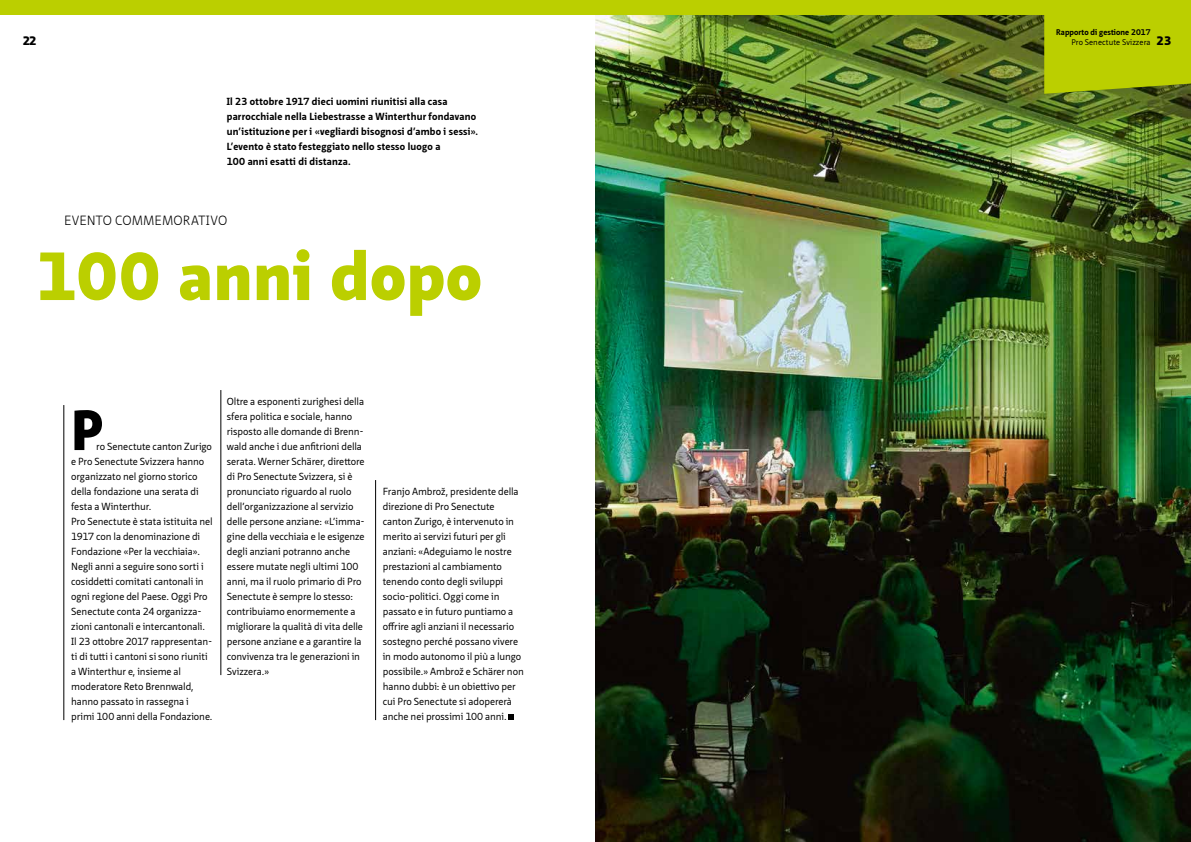
<style>
.page{position:relative;width:1191px;height:842px;background:#fff}
.page>*{position:absolute;margin:0;border:0;box-sizing:border-box;transform-origin:0 0}
.t1{font:900 66px "Neue Sans Pro";letter-spacing:.01em;color:#bbcf00}
.t2{font:900 55px "Neue Sans Pro";color:#000}
.t3{font:300 13px "Neue Sans Pro";letter-spacing:.005em;color:#000}
.t4{font:900 12px "Neue Sans Pro";color:#000}
.t5{font:10px/15px "Neue Sans Pro";letter-spacing:-.005em;color:#000}
.t6{font:700 10px/15px "Neue Sans Pro";letter-spacing:.025em;color:#000}
.t7{font:700 8px "Neue Sans Pro";letter-spacing:.01em;color:#000}
.t8{font:8px "Neue Sans Pro";letter-spacing:.01em;color:#000}
</style>
<div class="page">
<img style="left:595px;top:14px;width:596px;height:828px">
<svg style="left:1044px;top:14px;width:147px;height:80px;background:#b3c702"></svg>
<div style="left:0;top:0;width:1191px;height:14px;background:#bbcf00"></div>
<hr style="left:375px;top:480px;width:1px;height:240px;background:#000">
<hr style="left:221px;top:390px;width:1px;height:285px;background:#000">
<hr style="left:64px;top:405px;width:1px;height:315px;background:#000">
<svg style="left:508px;top:714px;width:6px;height:6px"></svg>
<p class="t7" style="left:1056px;top:27px;width:96px">Rapporto di gestione 2017</p>
<p class="t8" style="left:1071px;top:37px;width:81px">Pro Senectute Svizzera</p>
<p class="t4" style="left:23px;top:32px;width:16px">22</p>
<p class="t4" style="left:1156px;top:32px;width:17px">23</p>
<p class="t6" style="left:227px;top:94px;width:253px">Il 23 ottobre 1917 dieci uomini riunitisi alla casa parrocchiale nella Liebestrasse a Winterthur fondavano un’istituzione per i «vegliardi bisognosi d’ambo i sessi».<br>L’evento è stato festeggiato nello stesso luogo a<br>100 anni esatti di distanza.</p>
<h3 class="t3" style="left:64px;top:212px;width:165px">EVENTO COMMEMORATIVO</h3>
<h1 class="t1" style="left:35px;top:233px;width:448px">100 anni dopo</h1>
<h2 class="t2" style="left:71px;top:394px;width:33px">P</h2>
<p class="t5" style="left:71px;top:439px;width:143px;text-indent:25px">ro Senectute canton Zurigo e Pro Senectute Svizzera hanno organizzato nel giorno storico della fondazione una serata di festa a Winterthur.<br>Pro Senectute è stata istituita nel<br>1917 con la denominazione di<br>Fondazione «Per la vecchiaia».<br>Negli anni a seguire sono sorti i cosiddetti comitati cantonali in ogni regione del Paese. Oggi Pro<br>Senectute conta 24 organizza&shy;zioni cantonali e intercantonali.<br>Il 23 ottobre 2017 rappresentan&shy;ti di tutti i cantoni si sono riuniti a Winterthur e, insieme al moderatore Reto Brennwald, hanno passato in rassegna i primi 100 anni della Fondazione.</p>
<p class="t5" style="left:227px;top:394px;width:139px">Oltre a esponenti zurighesi della sfera politica e sociale, hanno risposto alle domande di Brenn&shy;wald anche i due anfitrioni della serata. Werner Schärer, direttore di Pro Senectute Svizzera, si è pronunciato riguardo al ruolo dell’organizzazione al servizio delle persone anziane: «L’imma&shy;gine della vecchiaia e le esigenze degli anziani potranno anche essere mutate negli ultimi 100 anni, ma il ruolo primario di Pro<br>Senectute è sempre lo stesso: contribuiamo enormemente a migliorare la qualità di vita delle persone anziane e a garantire la convivenza tra le generazioni in<br>Svizzera.»</p>
<p class="t5" style="left:383px;top:484px;width:142px">Franjo Ambrož, presidente della direzione di Pro Senectute canton Zurigo, è intervenuto in merito ai servizi futuri per gli anziani: «Adeguiamo le nostre prestazioni al cambiamento tenendo conto degli sviluppi socio-politici. Oggi come in passato e in futuro puntiamo a offrire agli anziani il necessario sostegno perché possano vivere in modo autonomo il più a lungo possibile.» Ambrož e Schärer non hanno dubbi: è un obiettivo per cui Pro Senectute si adopererà anche nei prossimi 100 anni.</p>
</div>
